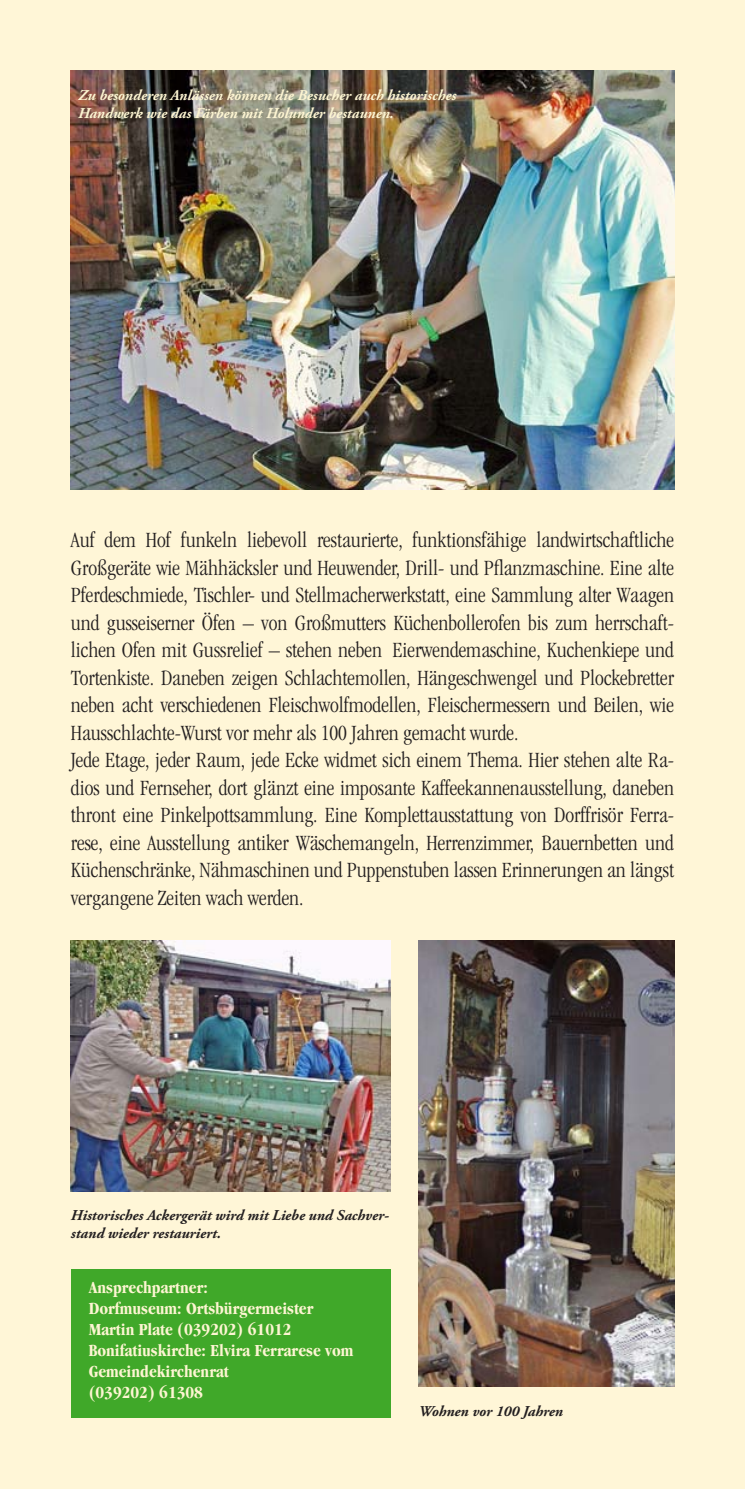
<style>
.page{position:relative;width:745px;height:1489px;background:#fff}
.page>*{position:absolute;margin:0;border:0;box-sizing:border-box;transform-origin:0 0}
.t1{font:300 condensed 22.5px/27.5px "Garamond";color:#231f20}
.t2{font:700 condensed 17.5px/21px "Garamond";color:#fdf5d2}
.t3{font:italic 700 15px/18px "Adobe Garamond Pro";color:#fdf5d2}
.t4{font:italic 700 15px/18px "Adobe Garamond Pro";color:#231f20}
</style>
<div class="page">
<div style="left:0;top:0;width:744px;height:1488px;background:#fff6d7"></div>
<img style="left:71px;top:940px;width:319px;height:250px">
<div style="left:71px;top:1269px;width:319px;height:148px;background:#40a829"></div>
<img style="left:418px;top:940px;width:255px;height:446px">
<img style="left:71px;top:71px;width:602px;height:418px">
<p class="t3" style="left:78px;top:86px;width:379px">Zu besonderen Anlässen können die Besucher auch historisches<br>Handwerk wie das Färben mit Holunder bestaunen.</p>
<p class="t1" style="left:71px;top:526px;width:604px">Auf dem Hof funkeln liebevoll restaurierte, funktionsfähige landwirtschaftliche Großgeräte wie Mähhäcksler und Heuwender, Drill- und Pflanzmaschine. Eine alte Pferdeschmiede, Tischler- und Stellmacherwerkstatt, eine Sammlung alter Waagen und gusseiserner Öfen – von Großmutters Küchenbollerofen bis zum herrschaft&shy;lichen Ofen mit Gussrelief – stehen neben Eierwendemaschine, Kuchenkiepe und Tortenkiste. Daneben zeigen Schlachtemollen, Hängeschwengel und Plockebretter neben acht verschiedenen Fleischwolfmodellen, Fleischermessern und Beilen, wie Hausschlachte-Wurst vor mehr als 100 Jahren gemacht wurde.<br>Jede Etage, jeder Raum, jede Ecke widmet sich einem Thema. Hier stehen alte Ra&shy;dios und Fernseher, dort glänzt eine imposante Kaffeekannenausstellung, daneben thront eine Pinkelpottsammlung. Eine Komplettausstattung von Dorffrisör Ferra&shy;rese, eine Ausstellung antiker Wäschemangeln, Herrenzimmer, Bauernbetten und Küchenschränke, Nähmaschinen und Puppenstuben lassen Erinnerungen an längst vergangene Zeiten wach werden.</p>
<p class="t4" style="left:71px;top:1206px;width:319px">Historisches Ackergerät wird mit Liebe und Sachver&shy;stand wieder restauriert.</p>
<p class="t2" style="left:89px;top:1276px;width:266px">Ansprechpartner:<br>Dorfmuseum: Ortsbürgermeister<br>Martin Plate (039202) 61012<br>Bonifatiuskirche: Elvira Ferrarese vom<br>Gemeindekirchenrat<br>(039202) 61308</p>
<p class="t4" style="left:418px;top:1402px;width:146px">Wohnen vor 100 Jahren</p>
</div>
